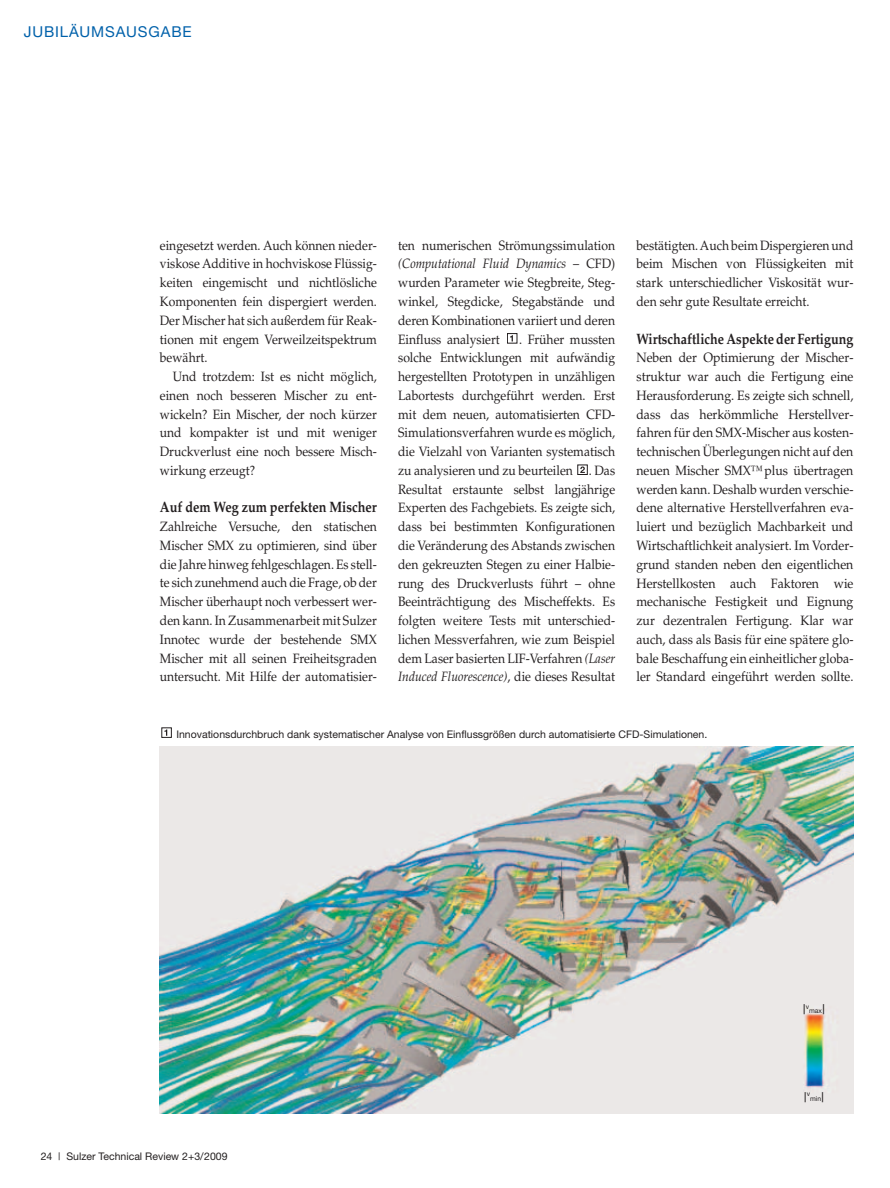
<style>
.page{position:relative;width:890px;height:1188px;background:#fff}
.page>*{position:absolute;margin:0;border:0;box-sizing:border-box;transform-origin:0 0}
.t1{font:700 15px "Palatino";color:#231f20;scale:.84 1}
.t2{font:700 15px "Palatino";color:#231f20;scale:.85 1}
.t3{font:15px "Helvetica Neue";letter-spacing:.055em;color:#0161aa}
.t4{font:13.5px/18.8px "Palatino";color:#231f20;text-align:justify;scale:.9 1}
.t5{font:13.5px/18.8px "Palatino";color:#231f20;text-align:justify;scale:.91 1}
.t6{font:13.5px "Helvetica Neue";color:#231f20}
.t7{font:10.5px "Helvetica Neue";color:#231f20}
.t8{font:6.75px "Helvetica Neue";color:#231f20}
.s1{font-style:italic}
.s2{font-size:13.5px}
</style>
<div class="page">
<img style="left:159px;top:333px;width:695px;height:781px">
<p class="t3" style="left:24px;top:27px;width:169px">JUBILÄUMSAUSGABE</p>
<p class="t4" style="left:160px;top:237px;width:242px">eingesetzt werden. Auch können nieder&shy;viskose Additive in hochviskose Flüssig&shy;keiten eingemischt und nichtlösliche Komponenten fein dispergiert werden.<br>Der Mischer hat sich außerdem für Reak&shy;tionen mit engem Verweilzeitspektrum bewährt.</p>
<p class="t4" style="left:160px;top:368px;width:242px;text-indent:13px">Und trotzdem: Ist es nicht möglich, einen noch besseren Mischer zu ent&shy;wickeln? Ein Mischer, der noch kürzer und kompakter ist und mit weniger Druckverlust eine noch bessere Misch&shy;wirkung erzeugt?</p>
<p class="t2" style="left:160px;top:501px;width:257px">Auf dem Weg zum perfekten Mischer</p>
<p class="t4" style="left:160px;top:518px;width:242px">Zahlreiche Versuche, den statischen Mischer SMX zu optimieren, sind über die Jahre hinweg fehlgeschlagen. Es stell&shy;te sich zunehmend auch die Frage, ob der Mischer überhaupt noch verbessert wer&shy;den kann. In Zusammenarbeit mit Sulzer Innotec wurde der bestehende SMX Mischer mit all seinen Freiheitsgraden untersucht. Mit Hilfe der automatisier-</p>
<p class="t4" style="left:398px;top:237px;width:242px">ten numerischen Strömungssimulation <span class="s1">(Computational Fluid Dynamics</span> – CFD) wurden Parameter wie Stegbreite, Steg&shy;winkel, Stegdicke, Stegabstände und deren Kombinationen variiert und deren Einfluss analysiert</p>
<p class="t4" style="left:398px;top:331px;width:242px;text-indent:121px">. Früher mussten solche Entwicklungen mit aufwändig hergestellten Prototypen in unzähligen Labortests durchgeführt werden. Erst mit dem neuen, automatisierten CFD-Simulationsverfahren wurde es möglich, die Vielzahl von Varianten systematisch zu analysieren und zu beurteilen . Das Resultat erstaunte selbst langjährige Experten des Fachgebiets. Es zeigte sich, dass bei bestimmten Konfigurationen die Veränderung des Abstands zwischen den gekreuzten Stegen zu einer Halbie&shy;rung des Druckverlusts führt – ohne Beeinträchtigung des Mischeffekts. Es folgten weitere Tests mit unterschied&shy;lichen Messverfahren, wie zum Beispiel dem Laser basierten LIF-Verfahren <span class="s1">(Laser Induced Fluorescence)</span>, die dieses Resultat</p>
<p class="t4" style="left:636px;top:237px;width:242px">bestätigten. Auch beim Dispergieren und beim Mischen von Flüssigkeiten mit stark unterschiedlicher Viskosität wur&shy;den sehr gute Resultate erreicht.</p>
<p class="t1" style="left:636px;top:332px;width:260px">Wirtschaftliche Aspekte der Fertigung</p>
<p class="t5" style="left:636px;top:350px;width:240px">Neben der Optimierung der Mischer&shy;struktur war auch die Fertigung eine Herausforderung. Es zeigte sich schnell, dass das herkömmliche Herstellver&shy;fahren für den SMX-Mischer aus kosten&shy;technischen Überlegungen nicht auf den neuen Mischer SMX™ plus übertragen werden kann. Deshalb wurden verschie&shy;dene alternative Herstellverfahren eva&shy;luiert und bezüglich Machbarkeit und Wirtschaftlichkeit analysiert. Im Vorder&shy;grund standen neben den eigentlichen Herstellkosten auch Faktoren wie mechanische Festigkeit und Eignung zur dezentralen Fertigung. Klar war auch, dass als Basis für eine spätere glo&shy;bale Beschaffung ein einheitlicher globa&shy;ler Standard eingeführt werden sollte.</p>
<p class="t7" style="left:176px;top:730px;width:532px">Innovationsdurchbruch dank systematischer Analyse von Einflussgrößen durch automatisierte CFD-Simulationen.</p>
<p class="t7" style="left:41px;top:1152px;width:188px">24 | Sulzer Technical Review 2+3/2009</p>
<p class="t6" style="left:802px;top:1003px;width:8px">|<sup>v</sup></p>
<p class="t8" style="left:809px;top:1008px;width:17px">max<span class="s2">|</span></p>
<p class="t6" style="left:803px;top:1091px;width:8px">|<sup>v</sup></p>
<p class="t8" style="left:810px;top:1095px;width:16px">min<span class="s2">|</span></p>
</div>
